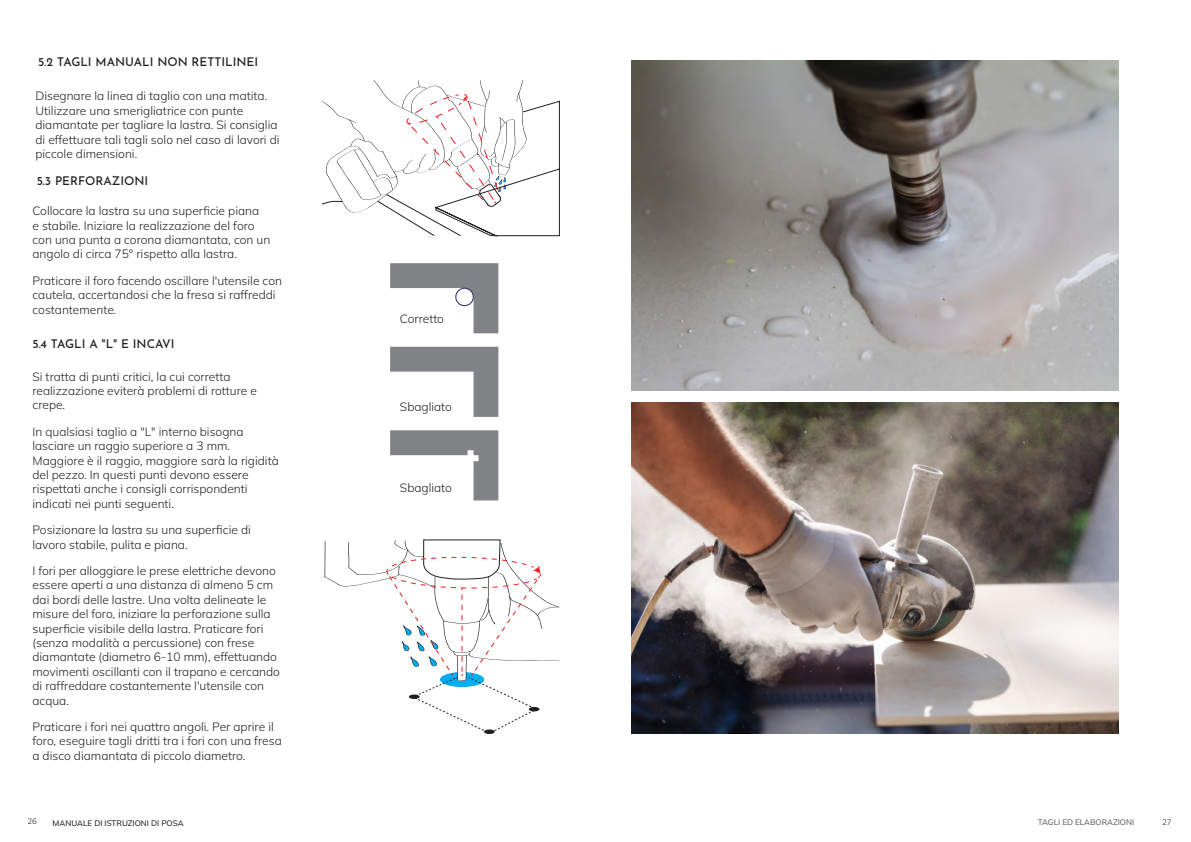
<style>
.page{position:relative;width:1191px;height:842px;background:#fff}
.page>*{position:absolute;margin:0;border:0;box-sizing:border-box;transform-origin:0 0}
.Parrafo_normal{font:200 12px/14.4px "Mulish";color:#231f20}
.Parrafo_normal-2{font:100 12px "Josefin Sans";color:#231f20}
.t1{font:500 8px "Mulish";color:#231f20}
.t2{font:500 8px "Mulish";color:#5f6263}
.t3{font:200 8px "Mulish";color:#231f20}
</style>
<div class="page">
<svg style="left:390px;top:347px;width:108px;height:70px"></svg>
<svg style="left:390px;top:430px;width:108px;height:70px"></svg>
<svg style="left:390px;top:263px;width:108px;height:70px"></svg>
<div style="left:455px;top:288px;width:19px;height:18px;border:1px solid #252161;border-radius:50%"></div>
<svg style="left:321px;top:80px;width:238px;height:156px"></svg>
<svg style="left:324px;top:539px;width:236px;height:195px"></svg>
<img style="left:631px;top:60px;width:488px;height:331px">
<img style="left:631px;top:403px;width:488px;height:331px">
<p class="Parrafo_normal-2" style="left:38px;top:53px;width:221px">5.2 TAGLI MANUALI NON RETTILINEI</p>
<p class="Parrafo_normal" style="left:35px;top:89px;width:246px">Disegnare la linea di taglio con una matita.<br>Utilizzare una smerigliatrice con punte diamantate per tagliare la lastra. Si consiglia di effettuare tali tagli solo nel caso di lavori di piccole dimensioni.</p>
<p class="Parrafo_normal-2" style="left:37px;top:172px;width:113px">5.3 PERFORAZIONI</p>
<p class="Parrafo_normal" style="left:32px;top:203px;width:239px">Collocare la lastra su una superficie piana<br>e stabile. Iniziare la realizzazione del foro con una punta a corona diamantata, con un angolo di circa 75° rispetto alla lastra.</p>
<p class="Parrafo_normal" style="left:32px;top:273px;width:251px">Praticare il foro facendo oscillare l'utensile con cautela, accertandosi che la fresa si raffreddi costantemente.</p>
<p class="Parrafo_normal-2" style="left:32px;top:335px;width:144px">5.4 TAGLI A "L" E INCAVI</p>
<p class="Parrafo_normal" style="left:32px;top:369px;width:226px">Si tratta di punti critici, la cui corretta realizzazione eviterà problemi di rotture e crepe.</p>
<p class="Parrafo_normal" style="left:32px;top:424px;width:248px">In qualsiasi taglio a "L" interno bisogna lasciare un raggio superiore a 3 mm.<br>Maggiore è il raggio, maggiore sarà la rigidità del pezzo. In questi punti devono essere rispettati anche i consigli corrispondenti indicati nei punti seguenti.</p>
<p class="Parrafo_normal" style="left:32px;top:522px;width:220px">Posizionare la lastra su una superficie di lavoro stabile, pulita e piana.</p>
<p class="Parrafo_normal" style="left:32px;top:563px;width:249px">I fori per alloggiare le prese elettriche devono essere aperti a una distanza di almeno 5 cm dai bordi delle lastre. Una volta delineate le misure del foro, iniziare la perforazione sulla superficie visibile della lastra. Praticare fori (senza modalità a percussione) con frese diamantate (diametro 6-10 mm), effettuando movimenti oscillanti con il trapano e cercando di raffreddare costantemente l'utensile con acqua.</p>
<p class="Parrafo_normal" style="left:32px;top:719px;width:251px">Praticare i fori nei quattro angoli. Per aprire il foro, eseguire tagli dritti tra i fori con una fresa a disco diamantata di piccolo diametro.</p>
<p class="Parrafo_normal" style="left:400px;top:311px;width:46px">Corretto</p>
<p class="Parrafo_normal" style="left:400px;top:399px;width:53px">Sbagliato</p>
<p class="Parrafo_normal" style="left:400px;top:480px;width:53px">Sbagliato</p>
<p class="t3" style="left:27px;top:816px;width:11px">26</p>
<p class="t1" style="left:53px;top:817px;width:133px">MANUALE DI ISTRUZIONI DI POSA</p>
<p class="t3" style="left:1162px;top:816px;width:11px">27</p>
<p class="t2" style="left:1037px;top:816px;width:98px">TAGLI ED ELABORAZIONI</p>
</div>
